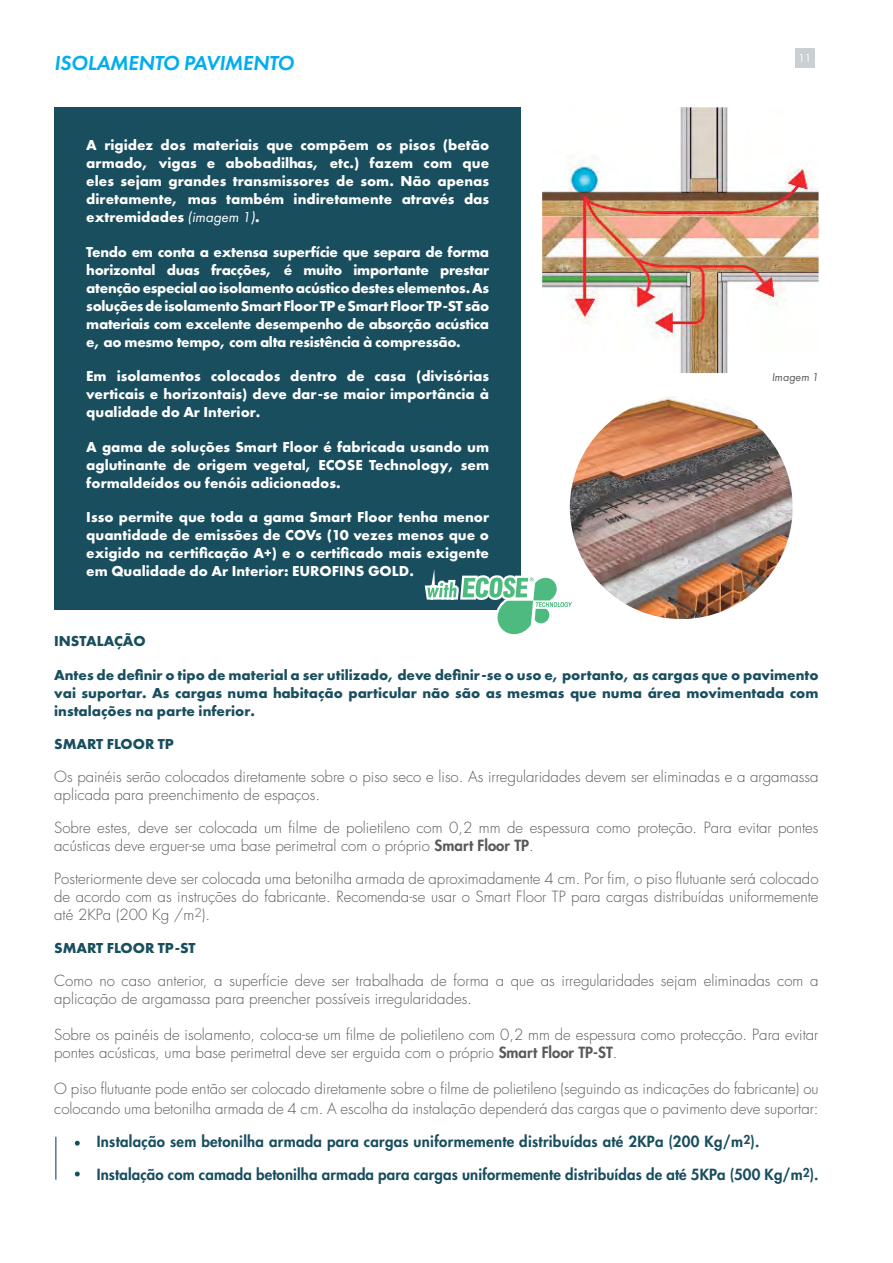
<style>
.page{position:relative;width:893px;height:1263px;background:#fff}
.page>*{position:absolute;margin:0;border:0;box-sizing:border-box;transform-origin:0 0}
.t1{font:italic 21px "Futura New Demi";letter-spacing:-.015em;color:#00aeef}
.t2{font:300 15px/18px "Futura Std";color:#58595b}
.t3{font:700 15px/18px "Futura New";color:#fff;text-align:justify}
.t4{font:700 15px/18px "Futura New";color:#184e5e;text-align:justify}
.t5{font:800 15px "Futura Std";letter-spacing:.01em;color:#184e5e}
.t6{font:italic 12px "Futura New";color:#58595b}
.t7{font:10.5px "Futura Std";color:#fff}
.s1{font-weight:400;font-style:italic}
.s2{font-weight:800}
</style>
<div class="page">
<div style="left:795px;top:49px;width:20px;height:19px;background:#cacfd3"></div>
<img style="left:542px;top:107px;width:277px;height:266px">
<div style="left:54px;top:107px;width:467px;height:503px;background:#184e5e"></div>
<img style="left:570px;top:396px;width:223px;height:223px;border-radius:112px">
<hr style="left:55px;top:1137px;width:1px;height:42px;background:#184e5e">
<svg style="left:75px;top:1141px;width:5px;height:5px"></svg>
<svg style="left:75px;top:1171px;width:5px;height:5px"></svg>
<svg style="left:424px;top:499px;width:156px;height:136px"></svg>
<h1 class="t1" style="left:54px;top:49px;width:241px">ISOLAMENTO PAVIMENTO</h1>
<p class="t3" style="left:86px;top:136px;width:404px">A rigidez dos materiais que compõem os pisos (betão armado, vigas e abobadilhas, etc.) fazem com que eles sejam grandes transmissores de som. Não apenas diretamente, mas também indiretamente através das extremidades <span class="s1">(imagem 1)</span>.</p>
<p class="t3" style="left:86px;top:242px;width:404px">Tendo em conta a extensa superfície que separa de forma horizontal duas fracções, é muito importante prestar atenção especial ao isolamento acústico destes elementos. As soluções de isolamento Smart Floor TP e Smart Floor TP-ST são materiais com excelente desempenho de absorção acústica e, ao mesmo tempo, com alta resistência à compressão.</p>
<p class="t3" style="left:86px;top:367px;width:404px">Em isolamentos colocados dentro de casa (divisórias verticais e horizontais) deve dar-se maior importância à qualidade do Ar Interior.</p>
<p class="t3" style="left:86px;top:437px;width:404px">A gama de soluções Smart Floor é fabricada usando um aglutinante de origem vegetal, ECOSE Technology, sem formaldeídos ou fenóis adicionados.</p>
<p class="t3" style="left:86px;top:508px;width:404px">Isso permite que toda a gama Smart Floor tenha menor quantidade de emissões de COVs (10 vezes menos que o exigido na certificação A+) e o certificado mais exigente em Qualidade do Ar Interior: EUROFINS GOLD.</p>
<p class="t7" style="left:798px;top:52px;width:14px">11</p>
<p class="t6" style="left:772px;top:370px;width:48px">Imagem 1</p>
<p class="t4" style="left:54px;top:631px;width:93px">INSTALAÇÃO</p>
<p class="t4" style="left:54px;top:666px;width:766px">Antes de definir o tipo de material a ser utilizado, deve definir-se o uso e, portanto, as cargas que o pavimento vai suportar. As cargas numa habitação particular não são as mesmas que numa área movimentada com instalações na parte inferior.</p>
<p class="t4" style="left:54px;top:735px;width:121px">SMART FLOOR TP</p>
<p class="t2" style="left:54px;top:768px;width:766px">Os painéis serão colocados diretamente sobre o piso seco e liso. As irregularidades devem ser eliminadas e a argamassa aplicada para preenchimento de espaços.</p>
<p class="t2" style="left:54px;top:819px;width:766px">Sobre estes, deve ser colocada um filme de polietileno com 0,2 mm de espessura como proteção. Para evitar pontes acústicas deve erguer-se uma base perimetral com o próprio <span class="s2">Smart Floor TP</span>.</p>
<p class="t2" style="left:54px;top:870px;width:766px;text-align:justify">Posteriormente deve ser colocada uma betonilha armada de aproximadamente 4 cm. Por fim, o piso flutuante será colocado de acordo com as instruções do fabricante. Recomenda-se usar o Smart Floor TP para cargas distribuídas uniformemente até 2KPa (200 Kg /m<sup>2</sup>).</p>
<p class="t4" style="left:54px;top:939px;width:143px">SMART FLOOR TP-ST</p>
<p class="t2" style="left:54px;top:972px;width:766px">Como no caso anterior, a superfície deve ser trabalhada de forma a que as irregularidades sejam eliminadas com a aplicação de argamassa para preencher possíveis irregularidades.</p>
<p class="t2" style="left:54px;top:1026px;width:766px">Sobre os painéis de isolamento, coloca-se um filme de polietileno com 0,2 mm de espessura como protecção. Para evitar pontes acústicas, uma base perimetral deve ser erguida com o próprio <span class="s2">Smart Floor TP-ST</span>.</p>
<p class="t2" style="left:54px;top:1079px;width:766px;line-height:19.8px">O piso flutuante pode então ser colocado diretamente sobre o filme de polietileno (seguindo as indicações do fabricante) ou colocando uma betonilha armada de 4 cm. A escolha da instalação dependerá das cargas que o pavimento deve suportar:</p>
<p class="t5" style="left:97px;top:1132px;width:664px">Instalação sem betonilha armada para cargas uniformemente distribuídas até 2KPa (200 Kg/m<sup>2</sup>).</p>
<p class="t5" style="left:97px;top:1165px;width:723px">Instalação com camada betonilha armada para cargas uniformemente distribuídas de até 5KPa (500 Kg/m<sup>2</sup>).</p>
</div>
